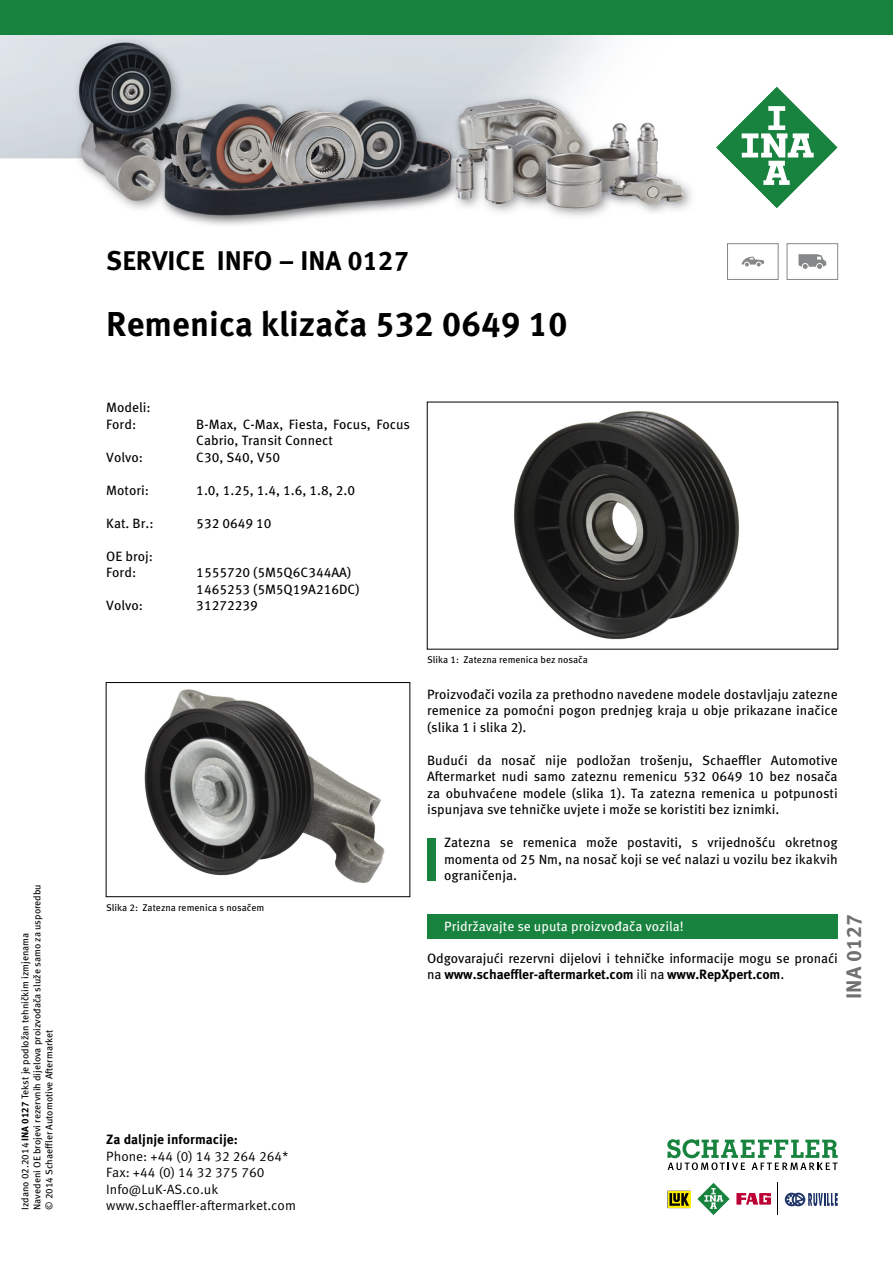
<style>
.page{position:relative;width:893px;height:1263px;background:#fff}
.page>*{position:absolute;margin:0;border:0;box-sizing:border-box;transform-origin:0 0}
.t1{font:700 34.5px "Meta Pro";color:#000}
.t2{font:700 27px "Meta Pro";color:#000}
.t3{font:700 21px "Meta Pro";color:#6f7072}
.t4{font:13.5px/16.5px "Meta Pro";color:#000}
.t5{font:13.5px/16.5px "Meta Pro Norm";color:#000}
.t6{font:13.5px "Meta Pro";color:#fff}
.t7{font:700 13.5px "Meta Pro";color:#000}
.t8{font:9.75px/12px "Meta Pro";color:#000}
.s1{font-weight:700}
.s2{font-family:"Meta Pro Norm"}
</style>
<div class="page">
<div style="left:427px;top:838px;width:9px;height:42px;background:#18833e"></div>
<img style="left:144px;top:689px;width:241px;height:194px">
<div style="left:106px;top:682px;width:304px;height:215px;border:1px solid #000"></div>
<img style="left:514px;top:410px;width:225px;height:230px">
<div style="left:427px;top:914px;width:411px;height:24px;background:#18833e"></div>
<div style="left:727px;top:243px;width:51px;height:37px;border:1px solid #868788"></div>
<svg style="left:742px;top:257px;width:22px;height:9px"></svg>
<div style="left:787px;top:243px;width:51px;height:37px;border:1px solid #868788"></div>
<svg style="left:798px;top:254px;width:28px;height:15px"></svg>
<img style="left:0;top:34px;width:893px;height:192px">
<svg style="left:715px;top:85px;width:124px;height:124px"></svg>
<div style="left:0;top:0;width:893px;height:34px;background:#18833e"></div>
<svg style="left:667px;top:1191px;width:23px;height:17px"></svg>
<svg style="left:697px;top:1183px;width:33px;height:32px"></svg>
<svg style="left:736px;top:1193px;width:35px;height:11px"></svg>
<hr style="left:778px;top:1183px;width:1px;height:32px;background:#000">
<svg style="left:785px;top:1193px;width:53px;height:13px"></svg>
<svg style="left:667px;top:1139px;width:171px;height:31px"></svg>
<p class="t8" style="left:19px;top:1210px;width:327px;rotate:-90deg">Izdano 02.2014 <span class="s1">INA 0127</span> Tekst je podložan tehničkim izmjenama<br>Navedeni OE brojevi rezervnih dijelova proizvođača služe samo za usporedbu © 2014 Schaeffler Automotive Aftermarket</p>
<h2 class="t2" style="left:106px;top:239px;width:304px">SERVICE INFO – INA 0127</h2>
<h1 class="t1" style="left:106px;top:297px;width:463px">Remenica klizača 532 0649 10</h1>
<p class="t4" style="left:106px;top:398px;width:46px">Modeli:<br>Ford:</p>
<p class="t4" style="left:196px;top:415px;width:215px">B-Max, C-Max, Fiesta, Focus, Focus<br>Cabrio, Transit Connect</p>
<p class="t4" style="left:106px;top:448px;width:38px">Volvo:</p>
<p class="t4" style="left:196px;top:448px;width:85px">C30, S40, V50</p>
<p class="t4" style="left:106px;top:481px;width:44px">Motori:</p>
<p class="t4" style="left:196px;top:481px;width:160px">1.0, 1.25, 1.4, 1.6, 1.8, 2.0</p>
<p class="t4" style="left:106px;top:514px;width:49px">Kat. Br.:</p>
<p class="t4" style="left:196px;top:514px;width:77px">532 0649 10</p>
<p class="t4" style="left:106px;top:547px;width:48px">OE broj:<br>Ford:</p>
<p class="t4" style="left:196px;top:563px;width:165px">1555720 (5M5Q6C344AA)<br>1465253 (5M5Q19A216DC)</p>
<p class="t4" style="left:106px;top:596px;width:38px">Volvo:</p>
<p class="t4" style="left:196px;top:596px;width:63px">31272239</p>
<p class="t8" style="left:106px;top:900px;width:160px">Slika 2: Zatezna remenica s nosačem</p>
<p class="t8" style="left:427px;top:653px;width:162px">Slika 1: Zatezna remenica bez nosača</p>
<p class="t4" style="left:427px;top:685px;width:412px;text-align:justify">Proizvođači vozila za prethodno navedene modele dostavljaju zatezne remenice za pomoćni pogon prednjeg kraja u obje prikazane inačice (slika 1 i slika 2).</p>
<p class="t4" style="left:427px;top:751px;width:412px;text-align:justify">Budući da nosač nije podložan trošenju, Schaeffler Automotive Aftermarket nudi samo zateznu remenicu 532 0649 10 bez nosača za obuhvaćene modele (slika 1). Ta zatezna remenica u potpunosti ispunjava sve tehničke uvjete i može se koristiti bez iznimki.</p>
<p class="t4" style="left:444px;top:833px;width:395px;text-align:justify">Zatezna se remenica može postaviti, s vrijednošću okretnog momenta od 25 Nm, na nosač koji se već nalazi u vozilu bez ikakvih ograničenja.</p>
<p class="t6" style="left:444px;top:916px;width:241px">Pridržavajte se uputa proizvođača vozila!</p>
<p class="t4" style="left:427px;top:949px;width:412px">Odgovarajući rezervni dijelovi i tehničke informacije mogu se pronaći na <span class="s1">www.schaeffler-aftermarket.com</span> <span class="s2">ili</span> na <span class="s1">www.RepXpert.com</span>.</p>
<h3 class="t3" style="left:837px;top:999px;width:86px;rotate:-90deg">INA 0127</h3>
<p class="t7" style="left:106px;top:1129px;width:133px">Za daljnje informacije:</p>
<p class="t5" style="left:106px;top:1147px;width:191px">Phone: +44 (0) 14 32 264 264*<br>Fax: +44 (0) 14 32 375 760<br>Info@LuK-AS.co.uk www.schaeffler-aftermarket.com</p>
</div>
